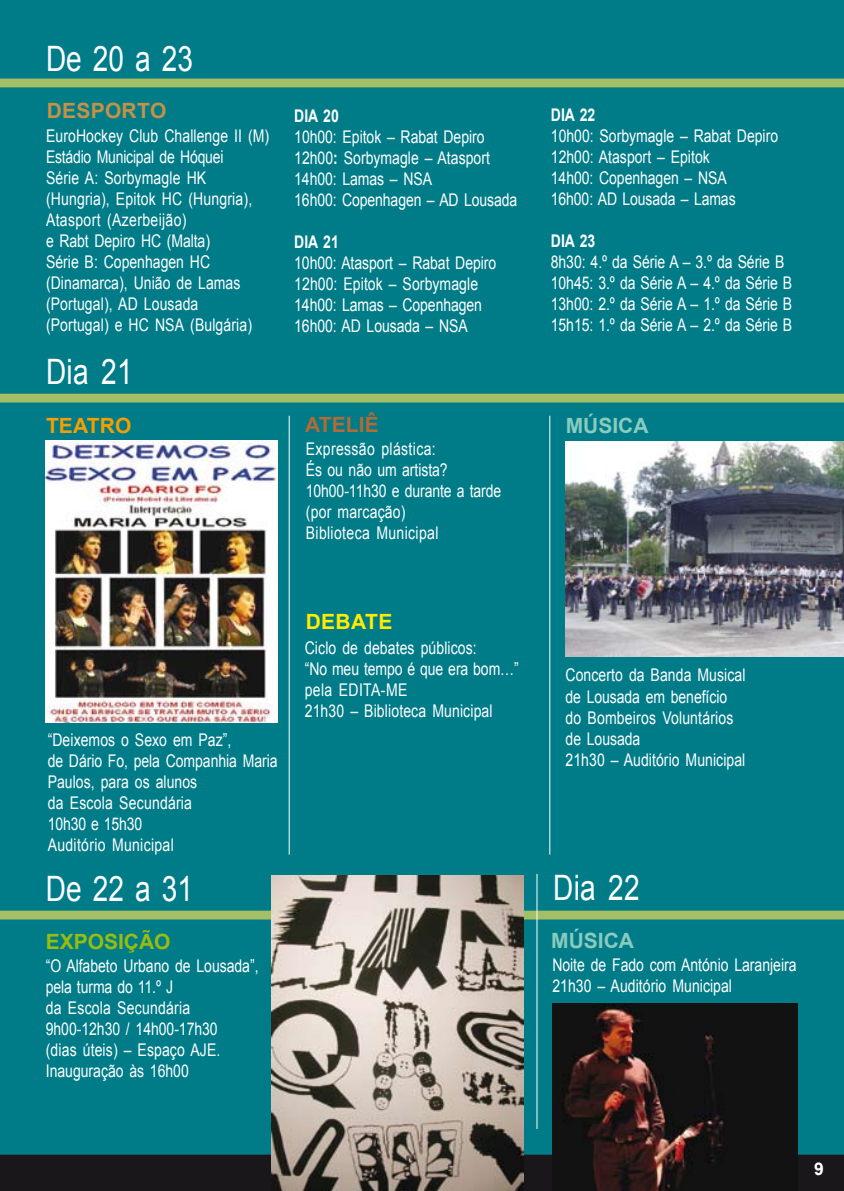
<style>
.page{position:relative;width:844px;height:1191px;background:#fff}
.page>*{position:absolute;margin:0;border:0;box-sizing:border-box;transform-origin:0 0}
.t1{font:35px "Arial";letter-spacing:.005em;color:#fff;scale:.8 1}
.t2{font:700 21px "Arial";color:#8acbbf}
.t3{font:700 21px "Arial";color:#97be0d}
.t4{font:700 21px "Arial";letter-spacing:.01em;color:#c59245}
.t5{font:700 21px "Arial";letter-spacing:.005em;color:#b26a36}
.t6{font:700 21px "Arial";letter-spacing:.005em;color:#f49e00}
.t7{font:700 21px "Arial";letter-spacing:.015em;color:#ffec00}
.t8{font:17.5px/21px "Arial";color:#fff;scale:.8 1}
.t9{font:700 17.5px "Arial";color:#fff;scale:.8 1}
.t10{font:700 17.5px "Arial";color:#fff}
.s1{font-weight:700}
</style>
<div class="page">
<div style="left:0;top:0;width:843px;height:1154px;background:#007c89"></div>
<div style="left:0;top:1154px;width:844px;height:37px;background:#1a171b"></div>
<div style="left:0;top:79px;width:843px;height:8px;background:#a4bf65"></div>
<div style="left:0;top:394px;width:843px;height:8px;background:#a4bf65"></div>
<img style="left:46px;top:440px;width:232px;height:282px">
<img style="left:565px;top:441px;width:278px;height:215px">
<div style="left:0;top:910px;width:843px;height:9px;background:#a4bf65"></div>
<img style="left:552px;top:1004px;width:244px;height:187px">
<hr style="left:289px;top:416px;width:1px;height:438px;background:#fff">
<hr style="left:549px;top:416px;width:1px;height:438px;background:#fff">
<hr style="left:536px;top:874px;width:1px;height:255px;background:#fff">
<img style="left:271px;top:876px;width:252px;height:315px">
<h1 class="t1" style="left:46px;top:35px;width:185px">De 20 a 23</h1>
<p class="t4" style="left:47px;top:97px;width:121px">DESPORTO</p>
<p class="t8" style="left:46px;top:126px;width:280px">EuroHockey Club Challenge II (M)<br>Estádio Municipal de Hóquei<br>Série A: Sorbymagle HK (Hungria), Epitok HC (Hungria),<br>Atasport (Azerbeijão)<br>e Rabt Depiro HC (Malta)<br>Série B: Copenhagen HC (Dinamarca), União de Lamas (Portugal), AD Lousada<br>(Portugal) e HC NSA (Bulgária)</p>
<h1 class="t1" style="left:46px;top:349px;width:110px">Dia 21</h1>
<p class="t6" style="left:46px;top:411px;width:87px">TEATRO</p>
<p class="t9" style="left:294px;top:104px;width:57px">DIA 20</p>
<p class="t8" style="left:294px;top:126px;width:280px">10h00: Epitok – Rabat Depiro<br>12h00<span class="s1">:</span> Sorbymagle – Atasport<br>14h00: Lamas – NSA<br>16h00: Copenhagen – AD Lousada</p>
<p class="t9" style="left:294px;top:230px;width:57px">DIA 21</p>
<p class="t8" style="left:294px;top:252px;width:254px">10h00: Atasport – Rabat Depiro<br>12h00: Epitok – Sorbymagle<br>14h00: Lamas – Copenhagen<br>16h00: AD Lousada – NSA</p>
<p class="t5" style="left:305px;top:411px;width:75px">ATELIÊ</p>
<p class="t8" style="left:306px;top:438px;width:246px">Expressão plástica:<br>És ou não um artista?<br>10h00-11h30 e durante a tarde (por marcação)<br>Biblioteca Municipal</p>
<p class="t8" style="left:48px;top:729px;width:289px">“Deixemos o Sexo em Paz”,<br>de Dário Fo, pela Companhia Maria<br>Paulos, para os alunos<br>da Escola Secundária<br>10h30 e 15h30<br>Auditório Municipal</p>
<h1 class="t1" style="left:46px;top:866px;width:185px">De 22 a 31</h1>
<p class="t3" style="left:46px;top:928px;width:126px">EXPOSIÇÃO</p>
<p class="t8" style="left:46px;top:955px;width:267px">“O Alfabeto Urbano de Lousada”, pela turma do 11.º J<br>da Escola Secundária<br>9h00-12h30 / 14h00-17h30<br>(dias úteis) – Espaço AJE.<br>Inauguração às 16h00</p>
<p class="t7" style="left:306px;top:608px;width:88px">DEBATE</p>
<p class="t8" style="left:305px;top:638px;width:269px">Ciclo de debates públicos:<br>“No meu tempo é que era bom…” pela EDITA-ME<br>21h30 – Biblioteca Municipal</p>
<p class="t9" style="left:550px;top:103px;width:57px">DIA 22</p>
<p class="t8" style="left:550px;top:126px;width:285px">10h00: Sorbymagle – Rabat Depiro<br>12h00: Atasport – Epitok<br>14h00: Copenhagen – NSA<br>16h00: AD Lousada – Lamas</p>
<p class="t9" style="left:550px;top:229px;width:57px">DIA 23</p>
<p class="t8" style="left:550px;top:252px;width:303px">8h30: 4.º da Série A – 3.º da Série B 10h45: 3.º da Série A – 4.º da Série B 13h00: 2.º da Série A – 1.º da Série B 15h15: 1.º da Série A – 2.º da Série B</p>
<p class="t2" style="left:565px;top:411px;width:84px">MÚSICA</p>
<p class="t8" style="left:565px;top:665px;width:226px">Concerto da Banda Musical de Lousada em benefício do Bombeiros Voluntários de Lousada<br>21h30 – Auditório Municipal</p>
<h1 class="t1" style="left:553px;top:865px;width:110px">Dia 22</h1>
<p class="t2" style="left:551px;top:927px;width:84px">MÚSICA</p>
<p class="t8" style="left:552px;top:954px;width:307px">Noite de Fado com António Laranjeira<br>21h30 – Auditório Municipal</p>
<p class="t10" style="left:814px;top:1156px;width:11px">9</p>
</div>
